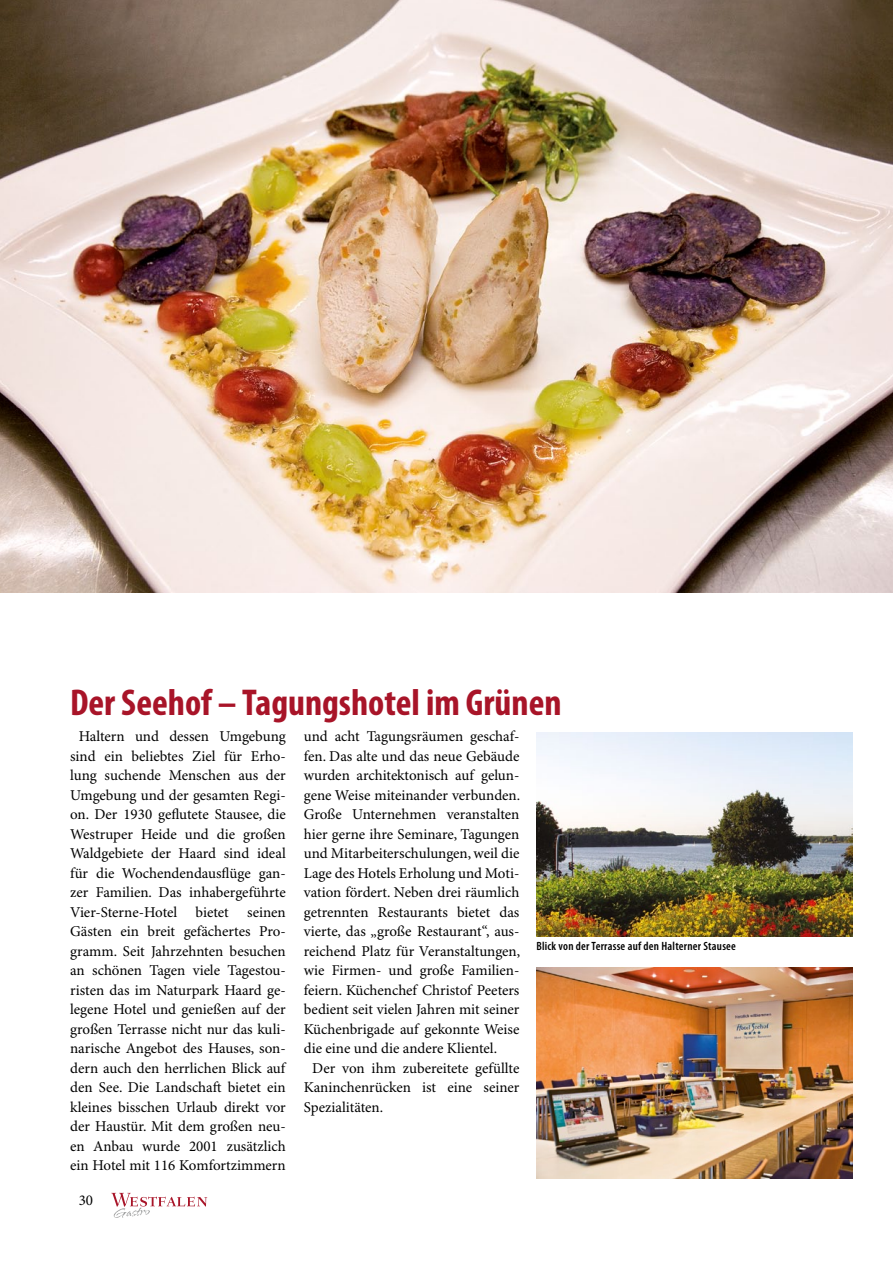
<style>
.page{position:relative;width:893px;height:1263px;background:#fff}
.page>*{position:absolute;margin:0;border:0;box-sizing:border-box;transform-origin:0 0}
.t1{font:700 condensed 37.5px "Myriad Pro";color:#a81428}
.t2{font:15px/19.5px "Minion Pro";color:#000;text-align:center}
.t3{font:600 condensed 12px "Myriad Pro";letter-spacing:.02em;color:#000}
</style>
<div class="page">
<svg style="left:111px;top:1193px;width:96px;height:25px"></svg>
<img style="left:0;top:0;width:893px;height:592px">
<img style="left:536px;top:967px;width:317px;height:211px">
<img style="left:536px;top:732px;width:317px;height:204px">
<h1 class="t1" style="left:70px;top:682px;width:493px">Der Seehof – Tagungshotel im Grünen</h1>
<p class="t2" style="left:70px;top:727px;width:218px">Haltern und dessen Umgebung sind ein beliebtes Ziel für Erho&shy;lung suchende Menschen aus der Umgebung und der gesamten Regi&shy;on. Der 1930 geflutete Stausee, die Westruper Heide und die großen Waldgebiete der Haard sind ideal für die Wochendendausflüge gan&shy;zer Familien. Das inhabergeführte Vier-Sterne-Hotel bietet seinen Gästen ein breit gefächertes Pro&shy;gramm. Seit Jahrzehnten besuchen an schönen Tagen viele Tagestou&shy;risten das im Naturpark Haard ge&shy;legene Hotel und genießen auf der großen Terrasse nicht nur das kuli&shy;narische Angebot des Hauses, son&shy;dern auch den herrlichen Blick auf den See. Die Landschaft bietet ein kleines bisschen Urlaub direkt vor der Haustür. Mit dem großen neu&shy;en Anbau wurde 2001 zusätzlich ein Hotel mit 116 Komfortzimmern</p>
<p class="t2" style="left:304px;top:727px;width:217px">und acht Tagungsräumen geschaf-</p>
<p class="t2" style="left:304px;top:747px;width:217px">fen. Das alte und das neue Gebäude</p>
<p class="t2" style="left:304px;top:766px;width:217px">wurden architektonisch auf gelun-</p>
<p class="t2" style="left:304px;top:786px;width:218px">gene Weise miteinander verbunden.</p>
<p class="t2" style="left:304px;top:805px;width:217px">Große Unternehmen veranstalten</p>
<p class="t2" style="left:304px;top:825px;width:217px">hier gerne ihre Seminare, Tagungen</p>
<p class="t2" style="left:304px;top:844px;width:217px">und Mitarbeiterschulungen, weil die</p>
<p class="t2" style="left:304px;top:864px;width:217px">Lage des Hotels Erholung und Moti-</p>
<p class="t2" style="left:304px;top:883px;width:217px">vation fördert. Neben drei räumlich</p>
<p class="t2" style="left:304px;top:903px;width:217px">getrennten Restaurants bietet das</p>
<p class="t2" style="left:304px;top:922px;width:217px">vierte, das „große Restaurant“, aus-</p>
<p class="t2" style="left:304px;top:942px;width:218px">reichend Platz für Veranstaltungen,</p>
<p class="t2" style="left:304px;top:961px;width:217px">wie Firmen- und große Familien-</p>
<p class="t2" style="left:304px;top:981px;width:217px">feiern. Küchenchef Christof Peeters</p>
<p class="t2" style="left:304px;top:1000px;width:217px">bedient seit vielen Jahren mit seiner</p>
<p class="t2" style="left:304px;top:1020px;width:217px">Küchenbrigade auf gekonnte Weise</p>
<p class="t2" style="left:304px;top:1039px;width:195px">die eine und die andere Klientel.</p>
<p class="t2" style="left:312px;top:1059px;width:209px">Der von ihm zubereitete gefüllte</p>
<p class="t2" style="left:304px;top:1078px;width:217px">Kaninchenrücken ist eine seiner</p>
<p class="t2" style="left:304px;top:1098px;width:81px">Spezialitäten.</p>
<p class="t2" style="left:79px;top:1191px;width:16px">30</p>
<p class="t3" style="left:536px;top:939px;width:201px">Blick von der Terrasse auf den Halterner Stausee</p>
</div>
